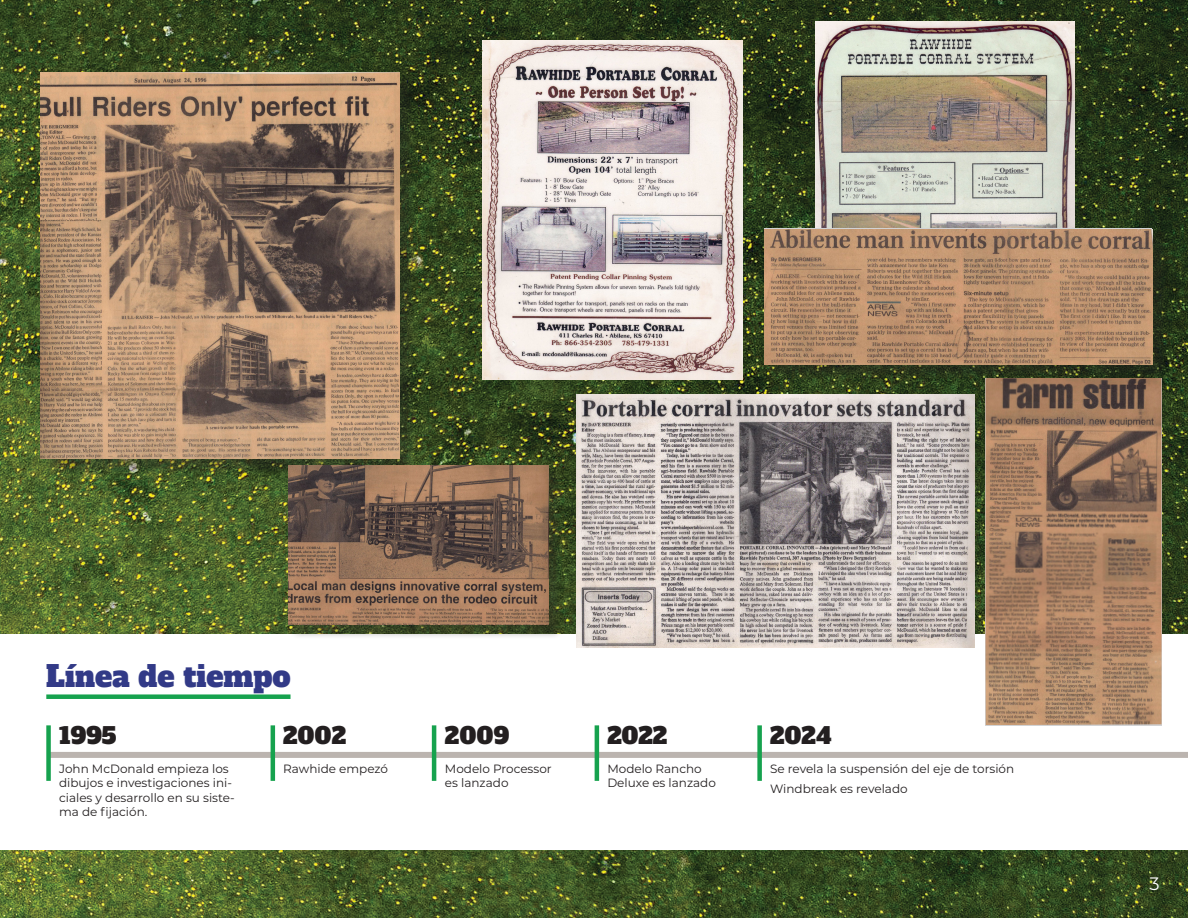
<style>
.page{position:relative;width:1188px;height:918px;background:#fff}
.page>*{position:absolute;margin:0;border:0;box-sizing:border-box;transform-origin:0 0}
.t1{font:28.8px "Alfa Slab One";color:#323a87}
.t2{font:22.5px "Alfa Slab One";color:#231f20}
.t3{font:18px "Montserrat";color:#fff}
.t4{font:12px/14.4px "Montserrat";color:#231f20}
</style>
<div class="page">
<img style="left:0;top:0;width:1188px;height:918px">
<div style="left:0;top:634px;width:1188px;height:216px;background:#fff"></div>
<div style="left:49px;top:752px;width:1139px;height:6px;background:#bbb4af"></div>
<div style="left:46px;top:725px;width:5px;height:56px;background:#16a24e"></div>
<hr style="left:432px;top:725px;width:4px;height:56px;background:#16a24e">
<hr style="left:595px;top:725px;width:4px;height:56px;background:#16a24e">
<div style="left:757px;top:725px;width:5px;height:56px;background:#16a24e"></div>
<hr style="left:271px;top:725px;width:4px;height:56px;background:#16a24e">
<div style="left:46px;top:694px;width:245px;height:5px;background:#16a24e"></div>
<img style="left:483px;top:40px;width:259px;height:339px">
<div style="left:42px;top:74px;width:376px;height:403px;background:#231f20;opacity:.35"></div>
<img style="left:41px;top:72px;width:358px;height:149px">
<img style="left:40px;top:221px;width:360px;height:238px">
<img style="left:816px;top:21px;width:258px;height:207px">
<div style="left:766px;top:230px;width:404px;height:153px;background:#231f20;opacity:.35"></div>
<img style="left:765px;top:229px;width:387px;height:135px">
<img style="left:986px;top:378px;width:176px;height:347px">
<img style="left:576px;top:395px;width:399px;height:253px">
<div style="left:290px;top:467px;width:273px;height:172px;background:#231f20;opacity:.35"></div>
<img style="left:288px;top:465px;width:261px;height:160px">
<p class="t1" style="left:46px;top:651px;width:246px">Línea de tiempo</p>
<p class="t2" style="left:59px;top:716px;width:59px">1995</p>
<p class="t2" style="left:283px;top:716px;width:64px">2002</p>
<p class="t2" style="left:445px;top:716px;width:66px">2009</p>
<p class="t2" style="left:607px;top:716px;width:62px">2022</p>
<p class="t2" style="left:770px;top:716px;width:63px">2024</p>
<p class="t4" style="left:59px;top:761px;width:177px">John McDonald empieza los dibujos e investigaciones ini&shy;ciales y desarrollo en su siste&shy;ma de fijación.</p>
<p class="t4" style="left:283px;top:761px;width:106px">Rawhide empezó</p>
<p class="t4" style="left:445px;top:761px;width:108px">Modelo Processor es lanzado</p>
<p class="t4" style="left:607px;top:761px;width:110px">Modelo Rancho<br>Deluxe es lanzado</p>
<p class="t4" style="left:770px;top:761px;width:246px">Se revela la suspensión del eje de torsión</p>
<p class="t4" style="left:770px;top:781px;width:139px">Windbreak es revelado</p>
<p class="t3" style="left:1149px;top:871px;width:12px">3</p>
</div>
